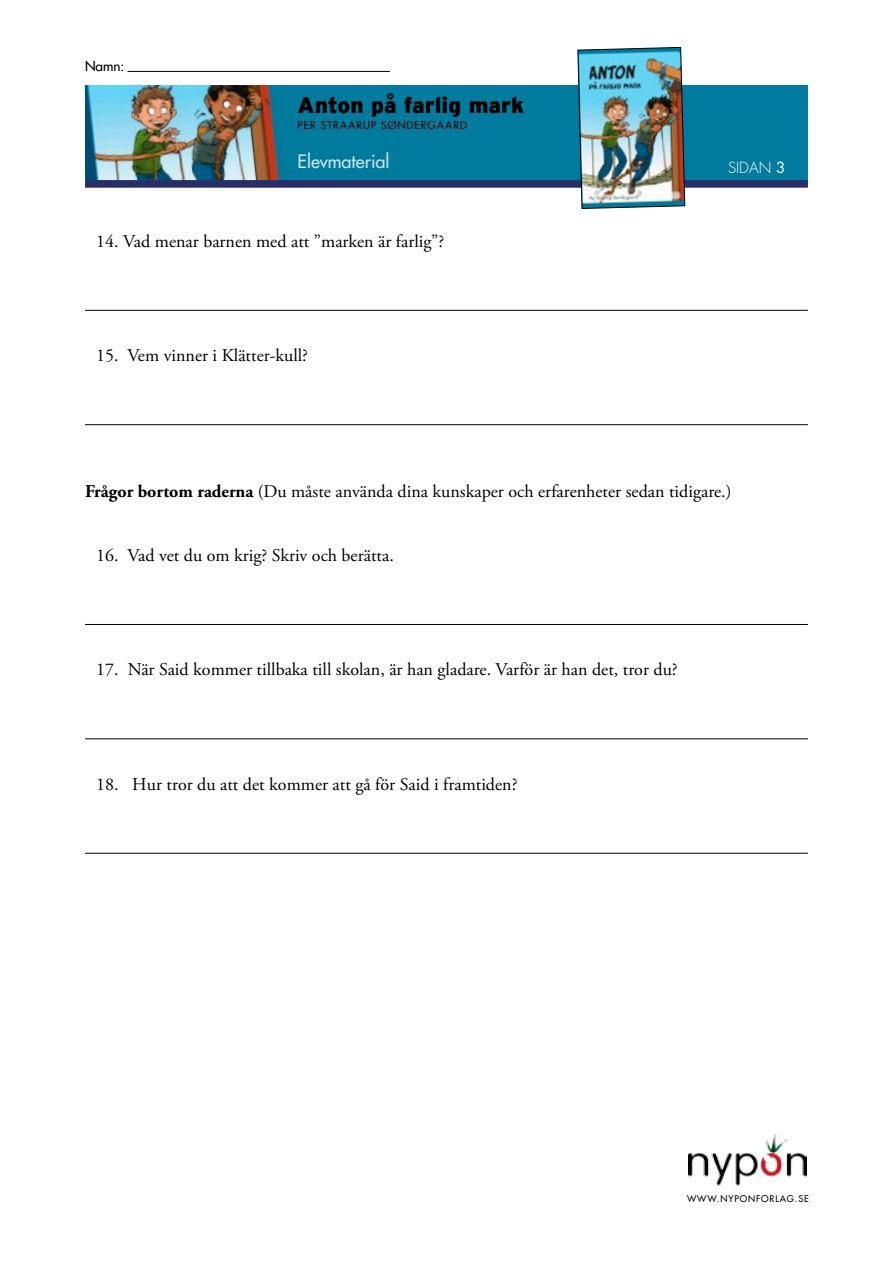
<style>
.page{position:relative;width:893px;height:1263px;background:#fff}
.page>*{position:absolute;margin:0;border:0;box-sizing:border-box;transform-origin:0 0}
.t1{font:900 22.5px "Interstate Mono";color:#000}
.t2{font:18px "Adobe Garamond Pro";color:#000}
.t3{font:18px "Futura LT";color:#c8e4ed}
.t4{font:300 15px "Futura Std";color:#fff}
.t5{font:13.5px "Futura LT";color:#000}
.t6{font:10.5px "Futura LT";letter-spacing:.09em;color:#000}
.t7{font:9px "Futura LT";letter-spacing:.1em;color:#000}
.s1{font-weight:400}
.s2{font-weight:700}
</style>
<div class="page">
<hr style="left:128px;top:71px;width:262px;height:1px;background:#000">
<div style="left:85px;top:85px;width:723px;height:95px;background:#007b9e"></div>
<img style="left:85px;top:85px;width:196px;height:95px">
<div style="left:85px;top:180px;width:723px;height:8px;background:#292d66"></div>
<img style="left:577px;top:47px;width:108px;height:162px">
<img style="left:688px;top:1133px;width:119px;height:53px">
<hr style="left:85px;top:310px;width:723px;height:1px;background:#000">
<hr style="left:85px;top:424px;width:723px;height:1px;background:#000">
<hr style="left:85px;top:624px;width:723px;height:1px;background:#000">
<hr style="left:85px;top:738px;width:723px;height:1px;background:#000">
<hr style="left:85px;top:853px;width:723px;height:1px;background:#000">
<p class="t5" style="left:85px;top:57px;width:41px">Namn:</p>
<p class="t1" style="left:298px;top:92px;width:228px">Anton på farlig mark</p>
<p class="t3" style="left:298px;top:150px;width:93px">Elevmaterial</p>
<p class="t6" style="left:298px;top:118px;width:171px">PER STRAARUP SØNDERGAARD</p>
<p class="t2" style="left:96px;top:230px;width:349px">14. Vad menar barnen med att ”marken är farlig”?</p>
<p class="t2" style="left:96px;top:345px;width:213px">15. Vem vinner i Klätter-kull?</p>
<p class="t4" style="left:728px;top:158px;width:59px">SIDAN <span class="s1">3</span></p>
<p class="t2" style="left:85px;top:480px;width:648px"><span class="s2">Frågor bortom raderna</span> (Du måste använda dina kunskaper och erfarenheter sedan tidigare.)</p>
<p class="t2" style="left:96px;top:545px;width:299px">16. Vad vet du om krig? Skriv och berätta.</p>
<p class="t2" style="left:96px;top:659px;width:583px">17. När Said kommer tillbaka till skolan, är han gladare. Varför är han det, tror du?</p>
<p class="t2" style="left:96px;top:773px;width:423px">18. Hur tror du att det kommer att gå för Said i framtiden?</p>
<p class="t7" style="left:687px;top:1193px;width:123px">WWW.NYPONFORLAG.SE</p>
</div>
